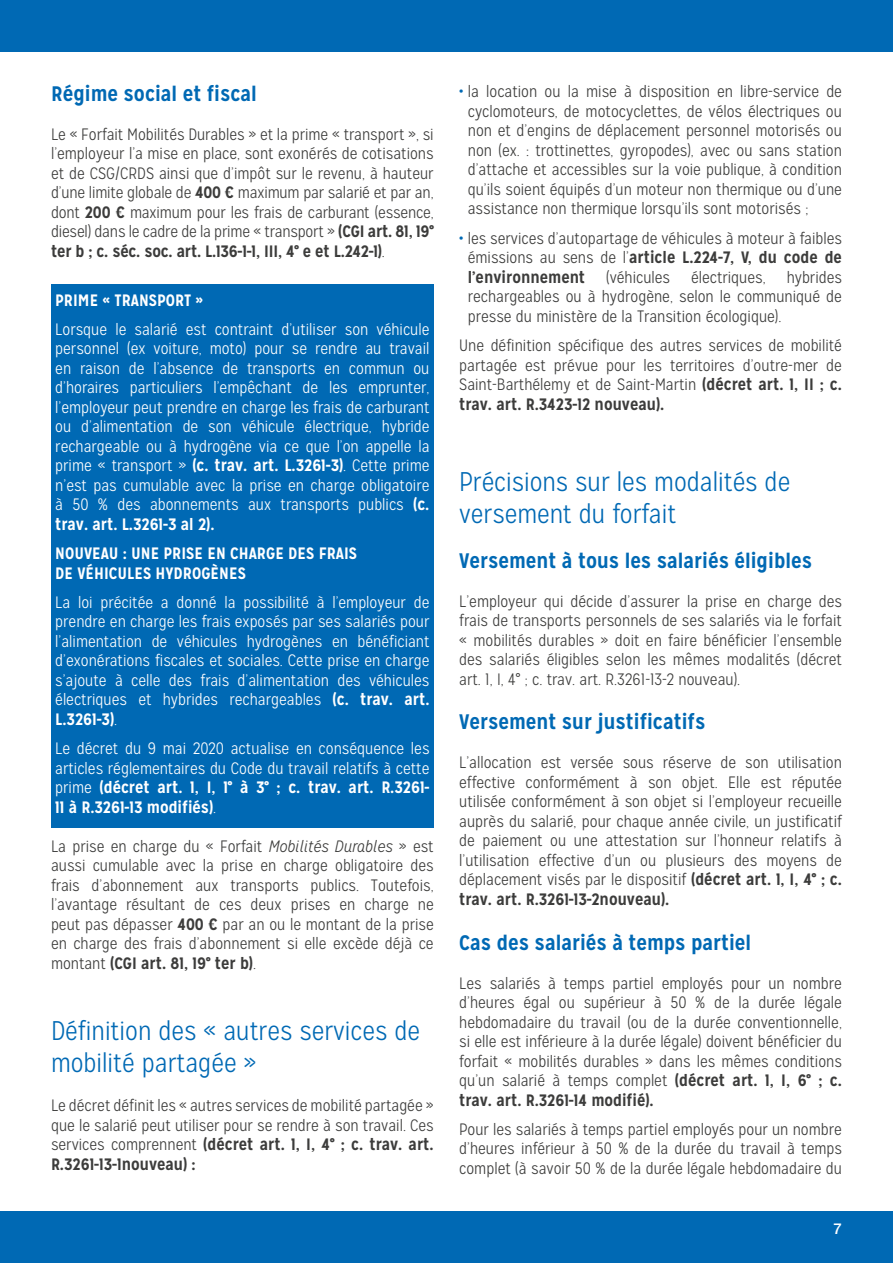
<style>
.page{position:relative;width:893px;height:1263px;background:#fff}
.page>*{position:absolute;margin:0;border:0;box-sizing:border-box;transform-origin:0 0}
.t1{font:300 27px/32.4px "Mission Gothic";color:#0069b4}
.t2{font:700 21px "Mission Gothic";color:#0069b4}
.t3{font:300 16.5px/19.5px "Mission Gothic";color:#3c3c3b;text-align:justify}
.t4{font:300 16.5px/19.5px "Mission Gothic";color:#fff;text-align:justify}
.t5{font:700 16.5px/19.5px "Mission Gothic";color:#fff}
.t6{font:500 15px "Helvetica Neue";color:#fff}
.s1{font-weight:700}
.s2{font-style:italic}
.s3{font-weight:900;color:#0069b4}
</style>
<div class="page">
<div style="left:51px;top:284px;width:383px;height:543px;background:#0069b4"></div>
<div style="left:0;top:0;width:893px;height:51px;background:#0069b4"></div>
<div style="left:0;top:1212px;width:893px;height:51px;background:#0069b4"></div>
<p class="t2" style="left:51px;top:80px;width:207px">Régime social et fiscal</p>
<p class="t3" style="left:51px;top:125px;width:384px">Le « Forfait Mobilités Durables » et la prime « transport », si l’employeur l’a mise en place, sont exonérés de cotisations et de CSG/CRDS ainsi que d’impôt sur le revenu, à hauteur d’une limite globale de <span class="s1">400 €</span> maximum par salarié et par an, dont <span class="s1">200 €</span> maximum pour les frais de carburant (essence, diesel) dans le cadre de la prime « transport » <span class="s1">(CGI art. 81, 19° ter b ; c. séc. soc. art. L.136-1-1, III, 4° e et L.242-1)</span>.</p>
<p class="t5" style="left:55px;top:290px;width:149px">PRIME « TRANSPORT »</p>
<p class="t4" style="left:55px;top:320px;width:376px">Lorsque le salarié est contraint d’utiliser son véhicule personnel (ex voiture, moto) pour se rendre au travail en raison de l’absence de transports en commun ou d’horaires particuliers l’empêchant de les emprunter, l’employeur peut prendre en charge les frais de carburant ou d’alimentation de son véhicule électrique, hybride rechargeable ou à hydrogène via ce que l’on appelle la prime « transport » <span class="s1">(c. trav. art. L.3261-3)</span>. Cette prime n’est pas cumulable avec la prise en charge obligatoire à 50 % des abonnements aux transports publics <span class="s1">(c. trav. art. L.3261-3 al 2).</span></p>
<p class="t5" style="left:55px;top:544px;width:303px">NOUVEAU : UNE PRISE EN CHARGE DES FRAIS<br>DE VÉHICULES HYDROGÈNES</p>
<p class="t4" style="left:55px;top:593px;width:376px">La loi précitée a donné la possibilité à l’employeur de prendre en charge les frais exposés par ses salariés pour l’alimentation de véhicules hydrogènes en bénéficiant d’exonérations fiscales et sociales. Cette prise en charge s’ajoute à celle des frais d’alimentation des véhicules électriques et hybrides rechargeables <span class="s1">(c. trav. art.<br>L.3261-3)</span>.</p>
<p class="t4" style="left:55px;top:739px;width:376px">Le décret du 9 mai 2020 actualise en conséquence les articles réglementaires du Code du travail relatifs à cette prime <span class="s1">(décret art. 1, I, 1° à 3° ; c. trav. art. R.3261- 11 à R.3261-13 modifiés)</span>.</p>
<p class="t3" style="left:51px;top:836px;width:384px">La prise en charge du « Forfait <span class="s2">Mobilités Durables</span> » est aussi cumulable avec la prise en charge obligatoire des frais d’abonnement aux transports publics. Toutefois, l’avantage résultant de ces deux prises en charge ne peut pas dépasser <span class="s1">400 €</span> par an ou le montant de la prise en charge des frais d’abonnement si elle excède déjà ce montant <span class="s1">(CGI art. 81, 19° ter b)</span>.</p>
<h1 class="t1" style="left:51px;top:1015px;width:370px">Définition des « autres services de mobilité partagée »</h1>
<p class="t3" style="left:51px;top:1096px;width:384px">Le décret définit les « autres services de mobilité partagée » que le salarié peut utiliser pour se rendre à son travail. Ces services comprennent <span class="s1">(décret art. 1, I, 4° ; c. trav. art.<br>R.3261-13-1nouveau) :</span></p>
<p class="t3" style="left:468px;top:82px;width:376px;text-indent:-9px"><span class="s3">·</span> la location ou la mise à disposition en libre-service de cyclomoteurs, de motocyclettes, de vélos électriques ou non et d’engins de déplacement personnel motorisés ou non (ex. : trottinettes, gyropodes), avec ou sans station d’attache et accessibles sur la voie publique, à condition qu’ils soient équipés d’un moteur non thermique ou d’une assistance non thermique lorsqu’ils sont motorisés ;</p>
<p class="t3" style="left:468px;top:228px;width:376px;text-indent:-9px"><span class="s3">·</span> les services d’autopartage de véhicules à moteur à faibles émissions au sens de l’<span class="s1">article L.224-7, V, du code de l’environnement</span></p>
<p class="t3" style="left:606px;top:267px;width:66px">(véhicules</p>
<p class="t3" style="left:691px;top:267px;width:76px">électriques,</p>
<p class="t3" style="left:468px;top:267px;width:376px;text-indent:319px">hybrides rechargeables ou à hydrogène, selon le communiqué de presse du ministère de la Transition écologique).</p>
<p class="t3" style="left:459px;top:336px;width:384px">Une définition spécifique des autres services de mobilité partagée est prévue pour les territoires d’outre-mer de Saint-Barthélemy et de Saint-Martin <span class="s1">(décret art. 1, II ; c. trav. art. R.3423-12 nouveau).</span></p>
<h1 class="t1" style="left:459px;top:465px;width:333px">Précisions sur les modalités de versement du forfait</h1>
<p class="t2" style="left:459px;top:547px;width:354px">Versement à tous les salariés éligibles</p>
<p class="t3" style="left:459px;top:591px;width:384px">L’employeur qui décide d’assurer la prise en charge des frais de transports personnels de ses salariés via le forfait « mobilités durables » doit en faire bénéficier l’ensemble des salariés éligibles selon les mêmes modalités (décret art. 1, I, 4° ; c. trav. art. R.3261-13-2 nouveau).</p>
<p class="t2" style="left:459px;top:709px;width:248px">Versement sur justificatifs</p>
<p class="t3" style="left:459px;top:753px;width:384px">L’allocation est versée sous réserve de son utilisation effective conformément à son objet. Elle est réputée utilisée conformément à son objet si l’employeur recueille auprès du salarié, pour chaque année civile, un justificatif de paiement ou une attestation sur l’honneur relatifs à l’utilisation effective d’un ou plusieurs des moyens de déplacement visés par le dispositif <span class="s1">(décret art. 1, I, 4° ; c. trav. art. R.3261-13-2nouveau).</span></p>
<p class="t2" style="left:459px;top:929px;width:294px">Cas des salariés à temps partiel</p>
<p class="t3" style="left:459px;top:973px;width:384px">Les salariés à temps partiel employés pour un nombre d’heures égal ou supérieur à 50 % de la durée légale hebdomadaire du travail (ou de la durée conventionnelle, si elle est inférieure à la durée légale) doivent bénéficier du forfait « mobilités durables » dans les mêmes conditions qu’un salarié à temps complet <span class="s1">(décret art. 1, I, 6° ; c. trav. art. R.3261-14 modifié).</span></p>
<p class="t3" style="left:459px;top:1120px;width:384px">Pour les salariés à temps partiel employés pour un nombre d’heures inférieur à 50 % de la durée du travail à temps complet (à savoir 50 % de la durée légale hebdomadaire du</p>
<p class="t6" style="left:834px;top:1220px;width:10px">7</p>
</div>
